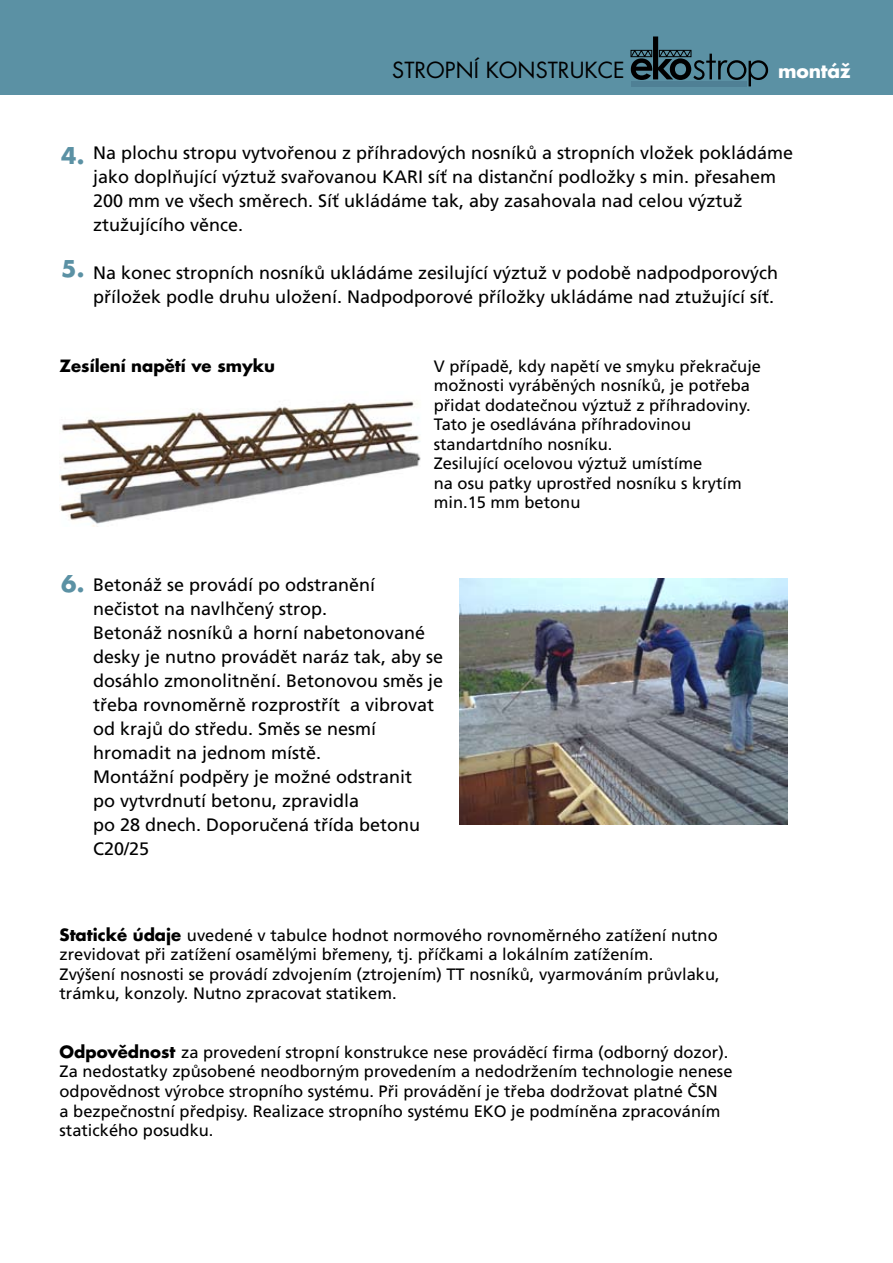
<style>
.page{position:relative;width:893px;height:1263px;background:#fff}
.page>*{position:absolute;margin:0;border:0;box-sizing:border-box;transform-origin:0 0}
.t1{font:700 22.5px "Futura CE";color:#5b91a4}
.t2{font:21.6px "Futura CE";color:#000}
.t3{font:700 18.75px "Futura CE";letter-spacing:-.01em;color:#fff}
.t4{font:18px/24px "Frutiger CE";color:#000}
.t5{font:16.5px/19.5px "Frutiger CE";color:#000}
.t6{font:700 16.5px "Futura CE";color:#000}
.s1{font-family:"Futura CE";font-weight:700}
</style>
<div class="page">
<div style="left:0;top:0;width:893px;height:94px;background:#5b91a4"></div>
<svg style="left:631px;top:36px;width:137px;height:50px"></svg>
<img style="left:60px;top:401px;width:361px;height:125px">
<img style="left:459px;top:578px;width:328px;height:246px">
<h2 class="t2" style="left:392px;top:57px;width:26px">STROPNÍ</h2>
<h2 class="t2" style="left:486px;top:57px;width:17px">KON</h2>
<h2 class="t2" style="left:536px;top:57px;width:26px">STRUKCE</h2>
<p class="t3" style="left:778px;top:59px;width:74px">montáž</p>
<h1 class="t1" style="left:61px;top:141px;width:25px">4.</h1>
<h1 class="t1" style="left:61px;top:254px;width:25px">5.</h1>
<p class="t4" style="left:93px;top:140px;width:702px">Na plochu stropu vytvořenou z příhradových nosníků a stropních vložek pokládáme jako doplňující výztuž svařovanou KARI síť na distanční podložky s min. přesahem 200 mm ve všech směrech. Síť ukládáme tak, aby zasahovala nad celou výztuž ztužujícího věnce.</p>
<p class="t4" style="left:93px;top:260px;width:687px">Na konec stropních nosníků ukládáme zesilující výztuž v podobě nadpodporových příložek podle druhu uložení. Nadpodporové příložky ukládáme nad ztužující síť.</p>
<p class="t6" style="left:60px;top:356px;width:217px">Zesílení napětí ve smyku</p>
<p class="t5" style="left:434px;top:356px;width:329px">V případě, kdy napětí ve smyku překračuje možnosti vyráběných nosníků, je potřeba přidat dodatečnou výztuž z příhradoviny.<br>Tato je osedlávána příhradovinou standartdního nosníku.<br>Zesilující ocelovou výztuž umístíme<br>na osu patky uprostřed nosníku s krytím min.15 mm betonu</p>
<h1 class="t1" style="left:61px;top:569px;width:25px">6.</h1>
<p class="t4" style="left:93px;top:572px;width:352px">Betonáž se provádí po odstranění nečistot na navlhčený strop.<br>Betonáž nosníků a horní nabetonované desky je nutno provádět naráz tak, aby se dosáhlo zmonolitnění. Betonovou směs je třeba rovnoměrně rozprostřít a vibrovat od krajů do středu. Směs se nesmí hromadit na jednom místě.<br>Montážní podpěry je možné odstranit<br>po vytvrdnutí betonu, zpravidla<br>po 28 dnech. Doporučená třída betonu<br>C20/25</p>
<p class="t5" style="left:60px;top:925px;width:662px"><span class="s1">Statické údaje</span> uvedené v tabulce hodnot normového rovnoměrného zatížení nutno zrevidovat při zatížení osamělými břemeny, tj. příčkami a lokálním zatížením.<br>Zvýšení nosnosti se provádí zdvojením (ztrojením) TT nosníků, vyarmováním průvlaku, trámku, konzoly. Nutno zpracovat statikem.</p>
<p class="t5" style="left:60px;top:1042px;width:674px"><span class="s1">Odpovědnost</span> za provedení stropní konstrukce nese prováděcí firma (odborný dozor).<br>Za nedostatky způsobené neodborným provedením a nedodržením technologie nenese odpovědnost výrobce stropního systému. Při provádění je třeba dodržovat platné ČSN<br>a bezpečnostní předpisy. Realizace stropního systému EKO je podmíněna zpracováním statického posudku.</p>
</div>
